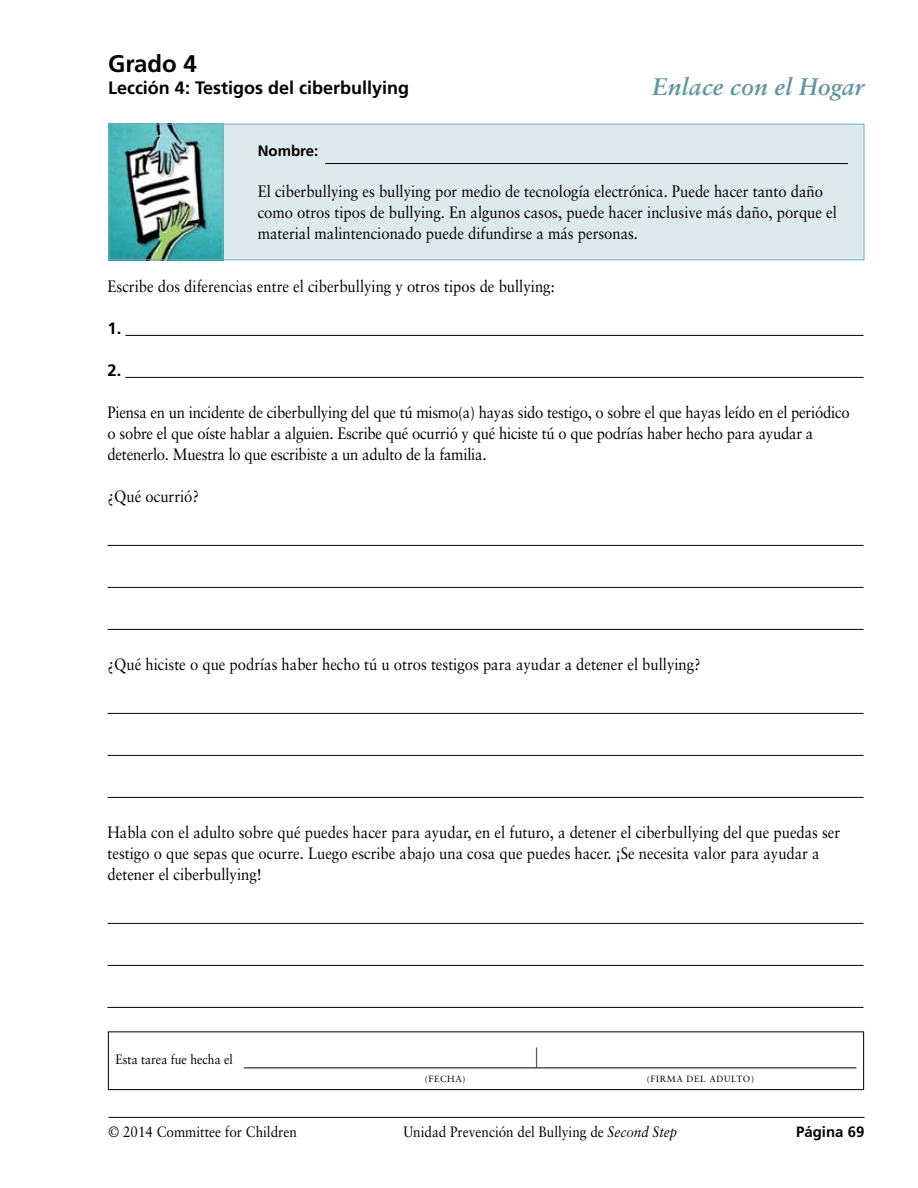
<style>
.page{position:relative;width:918px;height:1188px;background:#fff}
.page>*{position:absolute;margin:0;border:0;box-sizing:border-box;transform-origin:0 0}
.t1{font:25.5px "Sabon";color:#000;scale:.45 1}
.t2{font:italic 700 24px "Sabon";color:#6497a2}
.t3{font:700 24px "Frutiger";color:#000}
.t4{font:700 18px "Frutiger";color:#000}
.t5{font:16.5px/21px "Sabon";color:#000;scale:.9 1}
.t6{font:700 16.5px "Frutiger";color:#000}
.t7{font:15px "Sabon";color:#000;scale:.9 1}
.t8{font:700 15px "Frutiger";color:#000}
.t9{font:13.5px "Sabon";color:#000;scale:.9 1}
.t10{font:9px "Sabon";letter-spacing:.065em;color:#000}
.s1{font-style:italic}
</style>
<div class="page">
<hr style="left:108px;top:1117px;width:756px;height:1px;background:#000">
<hr style="left:244px;top:1067px;width:612px;height:1px;background:#000">
<div style="left:108px;top:1031px;width:756px;height:59px;border:1px solid #000"></div>
<div style="left:109px;top:124px;width:755px;height:136px;background:#dde9eb"></div>
<hr style="left:325px;top:163px;width:523px;height:1px;background:#000">
<div style="left:108px;top:124px;width:756px;height:136px;border:1px solid #76b0bd"></div>
<img style="left:110px;top:126px;width:111px;height:132px">
<div style="left:108px;top:124px;width:115px;height:136px;border:1px solid #76b0bd"></div>
<hr style="left:125px;top:335px;width:739px;height:1px;background:#000">
<hr style="left:125px;top:377px;width:739px;height:1px;background:#000">
<hr style="left:108px;top:545px;width:756px;height:1px;background:#000">
<hr style="left:108px;top:587px;width:756px;height:1px;background:#000">
<hr style="left:108px;top:629px;width:756px;height:1px;background:#000">
<hr style="left:108px;top:713px;width:756px;height:1px;background:#000">
<hr style="left:108px;top:755px;width:756px;height:1px;background:#000">
<hr style="left:108px;top:797px;width:756px;height:1px;background:#000">
<hr style="left:108px;top:923px;width:756px;height:1px;background:#000">
<hr style="left:108px;top:965px;width:756px;height:1px;background:#000">
<hr style="left:108px;top:1007px;width:756px;height:1px;background:#000">
<h2 class="t3" style="left:108px;top:50px;width:90px">Grado 4</h2>
<p class="t4" style="left:108px;top:77px;width:303px">Lección 4: Testigos del ciberbullying</p>
<h2 class="t2" style="left:652px;top:72px;width:213px">Enlace con el Hogar</h2>
<p class="t8" style="left:258px;top:142px;width:62px">Nombre:</p>
<p class="t5" style="left:258px;top:181px;width:645px">El ciberbullying es bullying por medio de tecnología electrónica. Puede hacer tanto daño como otros tipos de bullying. En algunos casos, puede hacer inclusive más daño, porque el material malintencionado puede difundirse a más personas.</p>
<p class="t5" style="left:108px;top:275px;width:498px">Escribe dos diferencias entre el ciberbullying y otros tipos de bullying:</p>
<p class="t6" style="left:108px;top:318px;width:15px">1.</p>
<p class="t6" style="left:108px;top:360px;width:15px">2.</p>
<p class="t5" style="left:108px;top:401px;width:826px">Piensa en un incidente de ciberbullying del que tú mismo(a) hayas sido testigo, o sobre el que hayas leído en el periódico o sobre el que oíste hablar a alguien. Escribe qué ocurrió y qué hiciste tú o que podrías haber hecho para ayudar a detenerlo. Muestra lo que escribiste a un adulto de la familia.</p>
<p class="t5" style="left:108px;top:485px;width:103px">¿Qué ocurrió?</p>
<p class="t5" style="left:108px;top:653px;width:661px">¿Qué hiciste o que podrías haber hecho tú u otros testigos para ayudar a detener el bullying?</p>
<p class="t5" style="left:108px;top:821px;width:816px">Habla con el adulto sobre qué puedes hacer para ayudar, en el futuro, a detener el ciberbullying del que puedas ser testigo o que sepas que ocurre. Luego escribe abajo una cosa que puedes hacer. ¡Se necesita valor para ayudar a detener el ciberbullying!</p>
<p class="t9" style="left:116px;top:1052px;width:132px">Esta tarea fue hecha el</p>
<p class="t10" style="left:425px;top:1074px;width:42px">(FECHA)</p>
<h1 class="t1" style="left:535px;top:1043px;width:7px">|</h1>
<p class="t10" style="left:647px;top:1074px;width:109px">(FIRMA DEL ADULTO)</p>
<p class="t7" style="left:108px;top:1122px;width:211px">© 2014 Committee for Children</p>
<p class="t7" style="left:404px;top:1122px;width:306px">Unidad Prevención del Bullying de <span class="s1">Second Step</span></p>
<p class="t8" style="left:796px;top:1122px;width:70px">Página 69</p>
</div>
